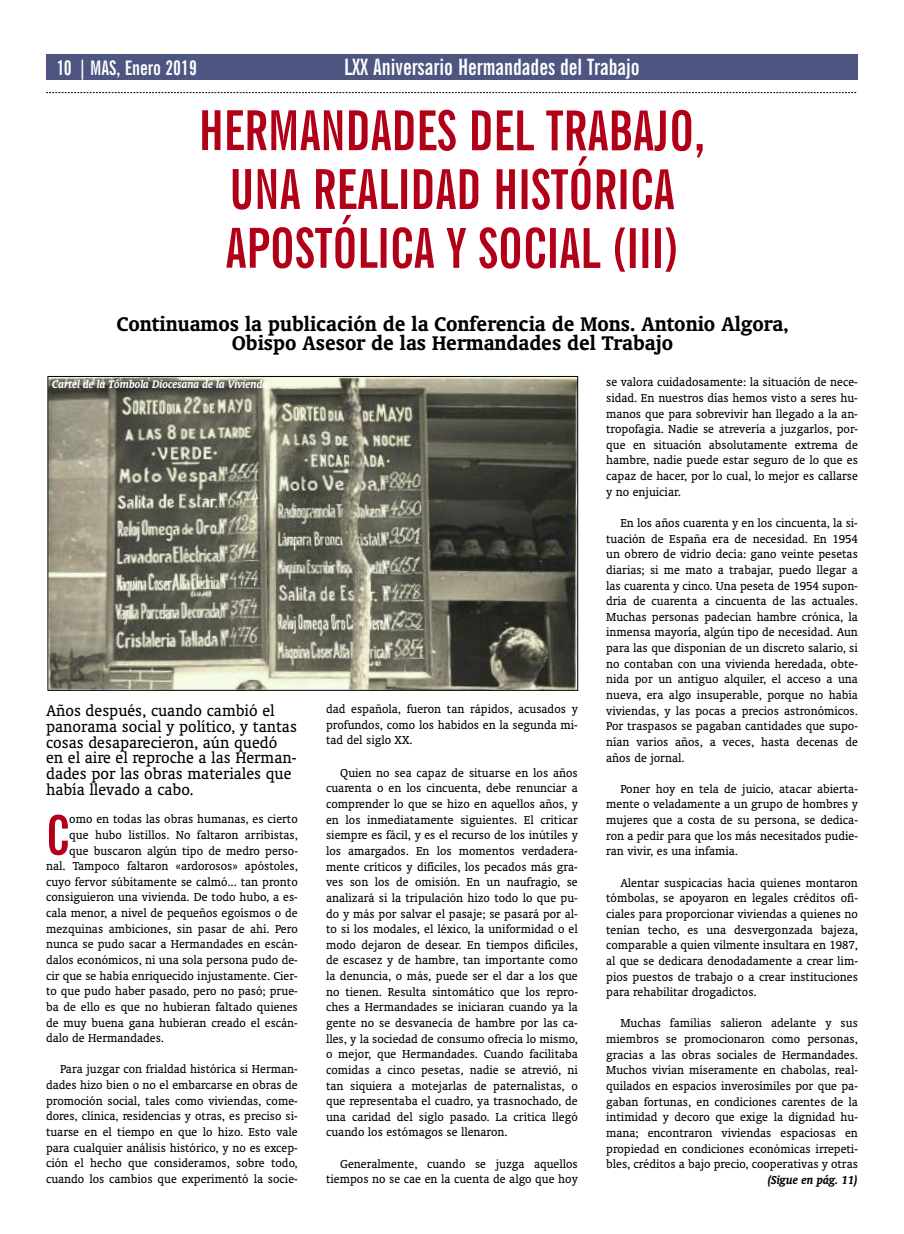
<style>
.page{position:relative;width:904px;height:1234px;background:#fff}
.page>*{position:absolute;margin:0;border:0;box-sizing:border-box;transform-origin:0 0}
.t1{font:700 extra-condensed 55px/58.8px "News Gothic BT";color:#b10017;text-align:center}
.t2{font:700 extra-condensed 54.25px "News Gothic BT";color:#b10017}
.t3{font:700 22.5px/19.4px "Oranda BT";color:#000;text-align:center}
.t4{font:700 extra-condensed 22.5px "News Gothic BT";color:#fff}
.t5{font:700 extra-condensed 20px "News Gothic BT";color:#fff}
.t6{font:17.5px/15.6px "Oranda BT";color:#000}
.t7{font:13.12px/15.6px "Oranda BT";color:#000;text-align:justify}
.t8{font:italic 700 13.12px "Oranda BT";color:#000}
.t9{font:italic 700 12.5px "Oranda BT";letter-spacing:-.01em;color:#fff}
</style>
<div class="page">
<div style="left:46px;top:55px;width:811px;height:25px;background:#4e5581"></div>
<svg style="left:46px;top:92px;width:810px;height:1px"></svg>
<img style="left:50px;top:378px;width:526px;height:310px">
<div style="left:48px;top:376px;width:530px;height:314px;border:1px solid #000"></div>
<h3 class="t5" style="left:57px;top:56px;width:142px">10 |MAS, Enero 2019</h3>
<h3 class="t4" style="left:344px;top:54px;width:297px">LXX Aniversario Hermandades del Trabajo</h3>
<h1 class="t1" style="left:199px;top:102px;width:508px">HERMANDADES DEL TRABAJO,<br>UNA REALIDAD HISTÓRICA<br>APOSTÓLICA Y SOCIAL (III)</h1>
<h3 class="t3" style="left:117px;top:313px;width:673px">Continuamos la publicación de la Conferencia de Mons. Antonio Algora,<br>Obispo Asesor de las Hermandades del Trabajo</h3>
<p class="t9" style="left:52px;top:376px;width:217px">Cartel de la Tómbola Diocesana de la Vivienda</p>
<h3 class="t6" style="left:46px;top:702px;width:252px">Años después, cuando cambió el panorama social y político, y tantas cosas desaparecieron, aún quedó en el aire el reproche a las Herman&shy;dades por las obras materiales que había llevado a cabo.</h3>
<h2 class="t2" style="left:46px;top:803px;width:25px">C</h2>
<p class="t7" style="left:69px;top:810px;width:230px">omo en todas las obras humanas, es cierto</p>
<p class="t7" style="left:69px;top:826px;width:230px">que hubo listillos. No faltaron arribistas,</p>
<p class="t7" style="left:69px;top:842px;width:230px">que buscaron algún tipo de medro perso-</p>
<p class="t7" style="left:46px;top:857px;width:253px">nal. Tampoco faltaron «ardorosos» apóstoles,</p>
<p class="t7" style="left:46px;top:873px;width:253px">cuyo fervor súbitamente se calmó... tan pronto</p>
<p class="t7" style="left:46px;top:888px;width:253px">consiguieron una vivienda. De todo hubo, a es-</p>
<p class="t7" style="left:46px;top:904px;width:253px">cala menor, a nivel de pequeños egoísmos o de</p>
<p class="t7" style="left:46px;top:920px;width:253px">mezquinas ambiciones, sin pasar de ahí. Pero</p>
<p class="t7" style="left:46px;top:935px;width:253px">nunca se pudo sacar a Hermandades en escán-</p>
<p class="t7" style="left:46px;top:951px;width:253px">dalos económicos, ni una sola persona pudo de-</p>
<p class="t7" style="left:46px;top:967px;width:253px">cir que se había enriquecido injustamente. Cier-</p>
<p class="t7" style="left:46px;top:982px;width:253px">to que pudo haber pasado, pero no pasó; prue-</p>
<p class="t7" style="left:46px;top:998px;width:253px">ba de ello es que no hubieran faltado quienes</p>
<p class="t7" style="left:46px;top:1013px;width:253px">de muy buena gana hubieran creado el escán-</p>
<p class="t7" style="left:46px;top:1029px;width:119px">dalo de Hermandades.</p>
<p class="t7" style="left:46px;top:1060px;width:253px;text-indent:14px">Para juzgar con frialdad histórica si Herman&shy;dades hizo bien o no el embarcarse en obras de promoción social, tales como viviendas, come&shy;dores, clínica, residencias y otras, es preciso si&shy;tuarse en el tiempo en que lo hizo. Esto vale para cualquier análisis histórico, y no es excep&shy;ción el hecho que consideramos, sobre todo, cuando los cambios que experimentó la socie-</p>
<p class="t7" style="left:326px;top:700px;width:253px">dad española, fueron tan rápidos, acusados y profundos, como los habidos en la segunda mi&shy;tad del siglo XX.</p>
<p class="t7" style="left:326px;top:764px;width:253px;text-indent:14px">Quien no sea capaz de situarse en los años cuarenta o en los cincuenta, debe renunciar a comprender lo que se hizo en aquellos años, y en los inmediatamente siguientes. El criticar siempre es fácil, y es el recurso de los inútiles y los amargados. En los momentos verdadera&shy;mente críticos y difíciles, los pecados más gra&shy;ves son los de omisión. En un naufragio, se analizará si la tripulación hizo todo lo que pu&shy;do y más por salvar el pasaje; se pasará por al&shy;to si los modales, el léxico, la uniformidad o el modo dejaron de desear. En tiempos difíciles, de escasez y de hambre, tan importante como la denuncia, o más, puede ser el dar a los que no tienen. Resulta sintomático que los repro&shy;ches a Hermandades se iniciaran cuando ya la gente no se desvanecía de hambre por las ca&shy;lles, y la sociedad de consumo ofrecía lo mismo, o mejor, que Hermandades. Cuando facilitaba comidas a cinco pesetas, nadie se atrevió, ni tan siquiera a motejarlas de paternalistas, o que representaba el cuadro, ya trasnochado, de una caridad del siglo pasado. La crítica llegó cuando los estómagos se llenaron.</p>
<p class="t7" style="left:326px;top:1154px;width:253px;text-align:right">Generalmente, cuando se juzga aquellos tiempos no se cae en la cuenta de algo que hoy</p>
<p class="t7" style="left:606px;top:374px;width:253px">se valora cuidadosamente: la situación de nece&shy;sidad. En nuestros días hemos visto a seres hu&shy;manos que para sobrevivir han llegado a la an&shy;tropofagia. Nadie se atrevería a juzgarlos, por&shy;que en situación absolutamente extrema de hambre, nadie puede estar seguro de lo que es capaz de hacer, por lo cual, lo mejor es callarse y no enjuiciar.</p>
<p class="t7" style="left:606px;top:514px;width:253px;text-indent:14px">En los años cuarenta y en los cincuenta, la si&shy;tuación de España era de necesidad. En 1954 un obrero de vidrio decía: gano veinte pesetas diarias; si me mato a trabajar, puedo llegar a las cuarenta y cinco. Una peseta de 1954 supon&shy;dría de cuarenta a cincuenta de las actuales.<br>Muchas personas padecían hambre crónica, la inmensa mayoría, algún tipo de necesidad. Aun para las que disponían de un discreto salario, si no contaban con una vivienda heredada, obte&shy;nida por un antiguo alquiler, el acceso a una nueva, era algo insuperable, porque no había viviendas, y las pocas a precios astronómicos.<br>Por traspasos se pagaban cantidades que supo&shy;nían varios años, a veces, hasta decenas de años de jornal.</p>
<p class="t7" style="left:606px;top:780px;width:253px;text-indent:14px">Poner hoy en tela de juicio, atacar abierta&shy;mente o veladamente a un grupo de hombres y mujeres que a costa de su persona, se dedica&shy;ron a pedir para que los más necesitados pudie&shy;ran vivir, es una infamia.</p>
<p class="t7" style="left:606px;top:874px;width:253px;text-indent:14px">Alentar suspicacias hacia quienes montaron tómbolas, se apoyaron en legales créditos ofi&shy;ciales para proporcionar viviendas a quienes no tenían techo, es una desvergonzada bajeza, comparable a quien vilmente insultara en 1987, al que se dedicara denodadamente a crear lim&shy;pios puestos de trabajo o a crear instituciones para rehabilitar drogadictos.</p>
<p class="t7" style="left:606px;top:1014px;width:253px;text-indent:14px">Muchas familias salieron adelante y sus miembros se promocionaron como personas, gracias a las obras sociales de Hermandades.<br>Muchos vivían míseramente en chabolas, real&shy;quilados en espacios inverosímiles por que pa&shy;gaban fortunas, en condiciones carentes de la intimidad y decoro que exige la dignidad hu&shy;mana; encontraron viviendas espaciosas en propiedad en condiciones económicas irrepeti&shy;bles, créditos a bajo precio, cooperativas y otras</p>
<p class="t8" style="left:767px;top:1171px;width:91px">(Sigue en pág. 11)</p>
</div>
